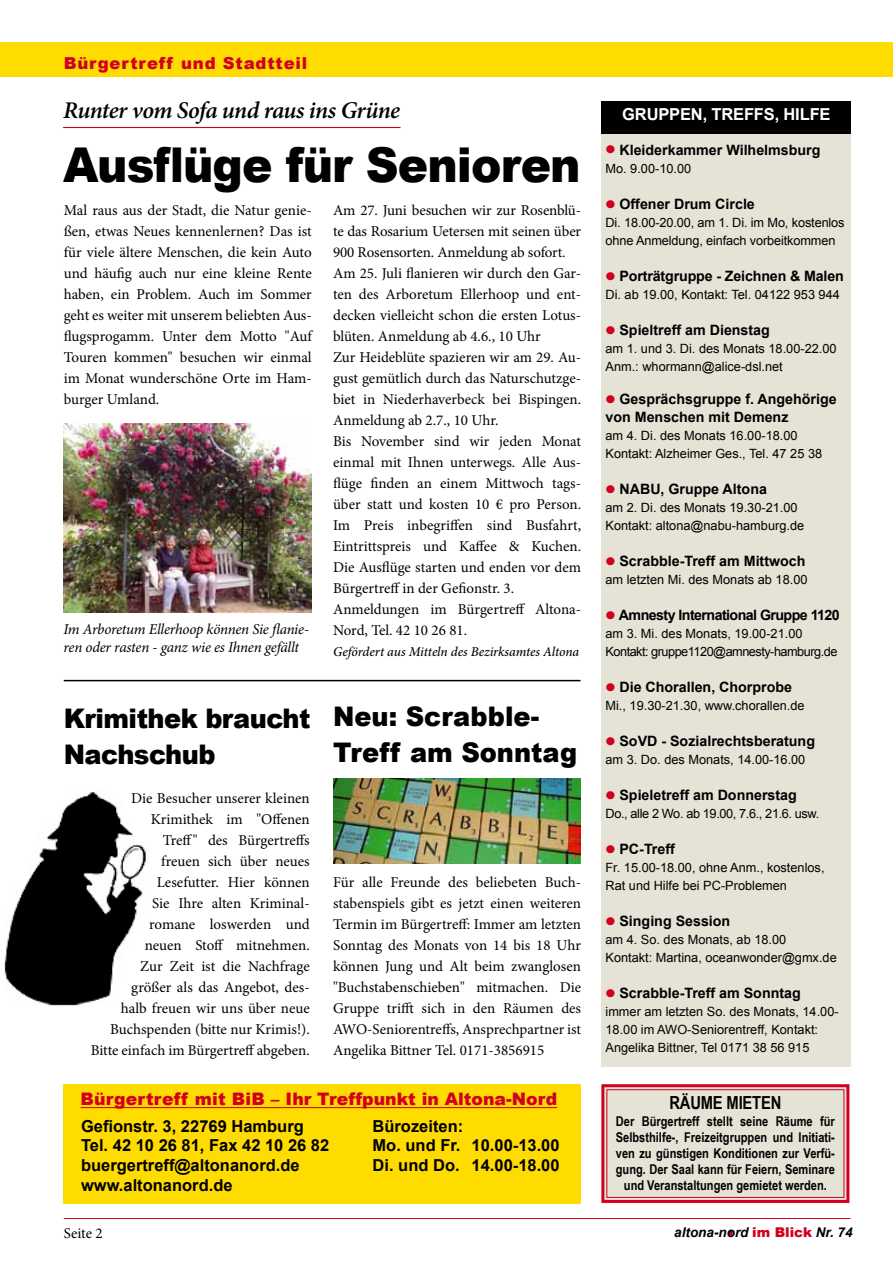
<style>
.page{position:relative;width:893px;height:1263px;background:#fff}
.page>*{position:absolute;margin:0;border:0;box-sizing:border-box;transform-origin:0 0}
.t1{font:900 48px "Arial";letter-spacing:-.02em;color:#000;scale:.95 1}
.t2{font:900 27px/36px "Arial";color:#000;scale:.95 1}
.t3{font:900 27px/36px "Arial";letter-spacing:-.02em;color:#000;scale:.95 1}
.t4{font:italic 600 24px "Minion Pro";letter-spacing:-.03em;color:#000}
.t5{font:700 18px "Arial Narrow";letter-spacing:-.01em;color:#000}
.t6{font:900 17.25px "Arial";letter-spacing:.005em;color:#d1001f}
.t7{font:700 16.5px/19.8px "Arial";color:#000}
.t8{font:900 16.5px "Arial";letter-spacing:.05em;color:#d1001f}
.t9{font:700 16.5px "Arial";letter-spacing:-.01em;color:#fff}
.t10{font:15px/21px "Minion Pro";letter-spacing:-.005em;color:#000;text-align:justify}
.t11{font:italic 15px/18px "Minion Pro";letter-spacing:-.015em;color:#000}
.t12{font:700 14.25px/18px "Arial";color:#000}
.t13{font:700 14.25px "Arial";letter-spacing:-.04em;color:#000}
.t14{font:700 13.5px/16.2px "Arial Narrow";color:#000;text-align:center}
.t15{font:italic 500 13.5px "Minion Pro";letter-spacing:-.01em;color:#000}
.t16{font:italic 700 13.5px "Arial";color:#000}
.t17{font:12.75px/18px "Arial";color:#000}
.t18{font:12.75px/18px "Arial";letter-spacing:-.04em;color:#000}
.t19{font:12.75px "Arial";letter-spacing:-.03em;color:#000}
.s1{font-size:28.5px;color:#d1001f}
.s2{font-weight:900;font-style:normal;color:#d1001f}
</style>
<div class="page">
<svg style="left:728px;top:1229px;width:5px;height:7px"></svg>
<hr style="left:64px;top:1218px;width:786px;height:1px;background:#d1001f">
<div style="left:0;top:43px;width:893px;height:34px;background:#ffdc00"></div>
<img style="left:4px;top:792px;width:142px;height:214px">
<svg style="left:601px;top:1084px;width:249px;height:119px;background:#e2d3c9"></svg>
<div style="left:606px;top:1089px;width:238px;height:109px;border:1px solid #d1001f"></div>
<div style="left:601px;top:124px;width:249px;height:943px;background:#e4e3d6"></div>
<div style="left:601px;top:102px;width:249px;height:32px;background:#000"></div>
<div style="left:64px;top:1084px;width:517px;height:119px;background:#ffdc00"></div>
<hr style="left:80px;top:1107px;width:477px;height:1px;background:#d1001f">
<hr style="left:64px;top:680px;width:516px;height:1px;background:#000">
<hr style="left:63px;top:127px;width:338px;height:1px;background:#d1001f">
<img style="left:64px;top:423px;width:248px;height:189px">
<img style="left:333px;top:779px;width:247px;height:85px">
<p class="t8" style="left:64px;top:51px;width:245px">Bürgertreff und Stadtteil</p>
<h3 class="t4" style="left:63px;top:94px;width:338px">Runter vom Sofa und raus ins Grüne</h3>
<h1 class="t1" style="left:63px;top:130px;width:546px">Ausflüge für Senioren</h1>
<p class="t10" style="left:333px;top:200px;width:250px;text-align:left">Am 27. Juni besuchen wir zur Rosenblü&shy;te das Rosarium Uetersen mit seinen über 900 Rosensorten. Anmeldung ab sofort.<br>Am 25. Juli flanieren wir durch den Gar&shy;ten des Arboretum Ellerhoop und ent&shy;decken vielleicht schon die ersten Lotus&shy;blüten. Anmeldung ab 4.6., 10 Uhr<br>Zur Heideblüte spazieren wir am 29. Au&shy;gust gemütlich durch das Naturschutzge&shy;biet in Niederhaverbeck bei Bispingen.<br>Anmeldung ab 2.7., 10 Uhr.<br>Bis November sind wir jeden Monat einmal mit Ihnen unterwegs. Alle Aus&shy;flüge finden an einem Mittwoch tags&shy;über statt und kosten 10 € pro Person.<br>Im Preis inbegriffen sind Busfahrt, Eintrittspreis und Kaffee &amp; Kuchen.<br>Die Ausflüge starten und enden vor dem Bürgertreff in der Gefionstr. 3.<br>Anmeldungen im Bürgertreff Altona-Nord, Tel. 42 10 26 81.</p>
<p class="t15" style="left:333px;top:642px;width:248px">Gefördert aus Mitteln des Bezirksamtes Altona</p>
<p class="t10" style="left:64px;top:200px;width:251px">Mal raus aus der Stadt, die Natur genie&shy;ßen, etwas Neues kennenlernen? Das ist für viele ältere Menschen, die kein Auto und häufig auch nur eine kleine Rente haben, ein Problem. Auch im Sommer geht es weiter mit unserem beliebten Aus&shy;flugsprogamm. Unter dem Motto "Auf Touren kommen" besuchen wir einmal im Monat wunderschöne Orte im Ham&shy;burger Umland.</p>
<p class="t11" style="left:64px;top:620px;width:247px">Im Arboretum Ellerhoop können Sie flanie&shy;ren oder rasten - ganz wie es Ihnen gefällt</p>
<h2 class="t3" style="left:64px;top:699px;width:261px">Krimithek braucht<br>Nachschub</h2>
<h2 class="t2" style="left:333px;top:698px;width:258px">Neu: Scrabble-<br>Treff am Sonntag</h2>
<p class="t10" style="left:91px;top:788px;width:221px;text-align:right">Die Besucher unserer kleinen<br>Krimithek im "Offenen<br>Treff" des Bürgertreffs<br>freuen sich über neues<br>Lesefutter. Hier können<br>Sie Ihre alten Kriminal-<br>romane loswerden und<br>neuen Stoff mitnehmen.<br>Zur Zeit ist die Nachfrage<br>größer als das Angebot, des-<br>halb freuen wir uns über neue<br>Buchspenden (bitte nur Krimis!).<br>Bitte einfach im Bürgertreff abgeben.</p>
<p class="t10" style="left:333px;top:872px;width:250px">Für alle Freunde des beliebeten Buch&shy;stabenspiels gibt es jetzt einen weiteren Termin im Bürgertreff: Immer am letzten Sonntag des Monats von 14 bis 18 Uhr können Jung und Alt beim zwanglosen "Buchstabenschieben" mitmachen. Die Gruppe trifft sich in den Räumen des AWO-Seniorentreffs, Ansprechpartner ist Angelika Bittner Tel. 0171-3856915</p>
<p class="t6" style="left:80px;top:1087px;width:478px">Bürgertreff mit BiB – Ihr Treffpunkt in Altona-Nord</p>
<p class="t7" style="left:81px;top:1116px;width:250px">Gefionstr. 3, 22769 Hamburg<br>Tel. 42 10 26 81, Fax 42 10 26 82 buergertreff@altonanord.de www.altonanord.de</p>
<p class="t7" style="left:373px;top:1116px;width:189px">Bürozeiten:<br>Mo. und Fr. 10.00-13.00<br>Di. und Do. 14.00-18.00</p>
<p class="t9" style="left:622px;top:103px;width:36px">Grupp</p>
<p class="t9" style="left:680px;top:103px;width:152px">en, Treffs, Hilfe</p>
<p class="t12" style="left:605px;top:141px;width:216px"><span class="s1">•</span> Kleiderkammer Wilhelmsburg</p>
<p class="t17" style="left:605px;top:160px;width:87px">Mo. 9.00-10.00</p>
<p class="t12" style="left:605px;top:195px;width:151px"><span class="s1">•</span> Offener Drum Circle</p>
<p class="t17" style="left:605px;top:214px;width:241px">Di. 18.00-20.00, am 1. Di. im Mo, kostenlos ohne Anmeldung, einfach vorbeitkommen</p>
<p class="t12" style="left:605px;top:267px;width:240px"><span class="s1">•</span> Porträtgruppe - Zeichnen &amp; Malen</p>
<p class="t17" style="left:605px;top:286px;width:236px">Di. ab 19.00, Kontakt: Tel. 04122 953 944</p>
<p class="t12" style="left:605px;top:321px;width:166px"><span class="s1">•</span> Spieltreff am Dienstag</p>
<p class="t17" style="left:605px;top:340px;width:233px">am 1. und 3. Di. des Monats 18.00-22.00<br>Anm.: whormann@alice-dsl.net</p>
<p class="t12" style="left:605px;top:390px;width:233px"><span class="s1">•</span> Gesprächsgruppe f. Angehörige von Menschen mit Demenz</p>
<p class="t17" style="left:605px;top:427px;width:218px">am 4. Di. des Monats 16.00-18.00<br>Kontakt: Alzheimer Ges., Tel. 47 25 38</p>
<p class="t12" style="left:605px;top:480px;width:163px"><span class="s1">•</span> NABU, Gruppe Altona</p>
<p class="t17" style="left:605px;top:499px;width:200px">am 2. Di. des Monats 19.30-21.00<br>Kontakt: altona@nabu-hamburg.de</p>
<p class="t12" style="left:605px;top:552px;width:202px"><span class="s1">•</span> Scrabble-Treff am Mittwoch</p>
<p class="t17" style="left:605px;top:571px;width:203px">am letzten Mi. des Monats ab 18.00</p>
<p class="t13" style="left:605px;top:606px;width:236px"><span class="s1">•</span> Amnesty International Gruppe 1120</p>
<p class="t18" style="left:605px;top:625px;width:233px">am 3. Mi. des Monats, 19.00-21.00<br>Kontakt: gruppe1120@amnesty-hamburg.de</p>
<p class="t12" style="left:605px;top:678px;width:188px"><span class="s1">•</span> Die Chorallen, Chorprobe</p>
<p class="t17" style="left:605px;top:697px;width:201px">Mi., 19.30-21.30, www.chorallen.de</p>
<p class="t12" style="left:605px;top:732px;width:211px"><span class="s1">•</span> SoVD - Sozialrechtsberatung</p>
<p class="t17" style="left:605px;top:751px;width:201px">am 3. Do. des Monats, 14.00-16.00</p>
<p class="t12" style="left:605px;top:786px;width:193px"><span class="s1">•</span> Spieletreff am Donnerstag</p>
<p class="t19" style="left:605px;top:805px;width:215px">Do., alle 2 Wo. ab 19.00, 7.6., 21.6. usw.</p>
<p class="t12" style="left:605px;top:840px;width:71px"><span class="s1">•</span> PC-Treff</p>
<p class="t17" style="left:605px;top:859px;width:221px">Fr. 15.00-18.00, ohne Anm., kostenlos,<br>Rat und Hilfe bei PC-Problemen</p>
<p class="t12" style="left:605px;top:912px;width:126px"><span class="s1">•</span> Singing Session</p>
<p class="t17" style="left:605px;top:931px;width:233px">am 4. So. des Monats, ab 18.00<br>Kontakt: Martina, oceanwonder@gmx.de</p>
<p class="t12" style="left:605px;top:984px;width:197px"><span class="s1">•</span> Scrabble-Treff am Sonntag</p>
<p class="t17" style="left:605px;top:1003px;width:235px">immer am letzten So. des Monats, 14.00-<br>18.00 im AWO-Seniorentreff, Kontakt:<br>Angelika Bittner, Tel 0171 38 56 915</p>
<p class="t5" style="left:669px;top:1089px;width:111px">Räume mieten</p>
<p class="t14" style="left:616px;top:1112px;width:221px">Der Bürgertreff stellt seine Räume für Selbsthilfe-, Freizeitgruppen und Initiati&shy;ven zu günstigen Konditionen zur Verfü&shy;gung. Der Saal kann für Feiern, Seminare und Veranstaltungen gemietet werden.</p>
<p class="t10" style="left:64px;top:1222px;width:40px">Seite 2</p>
<p class="t16" style="left:674px;top:1223px;width:180px">altona-nord <span class="s2">im Blick</span> Nr. 74</p>
</div>
